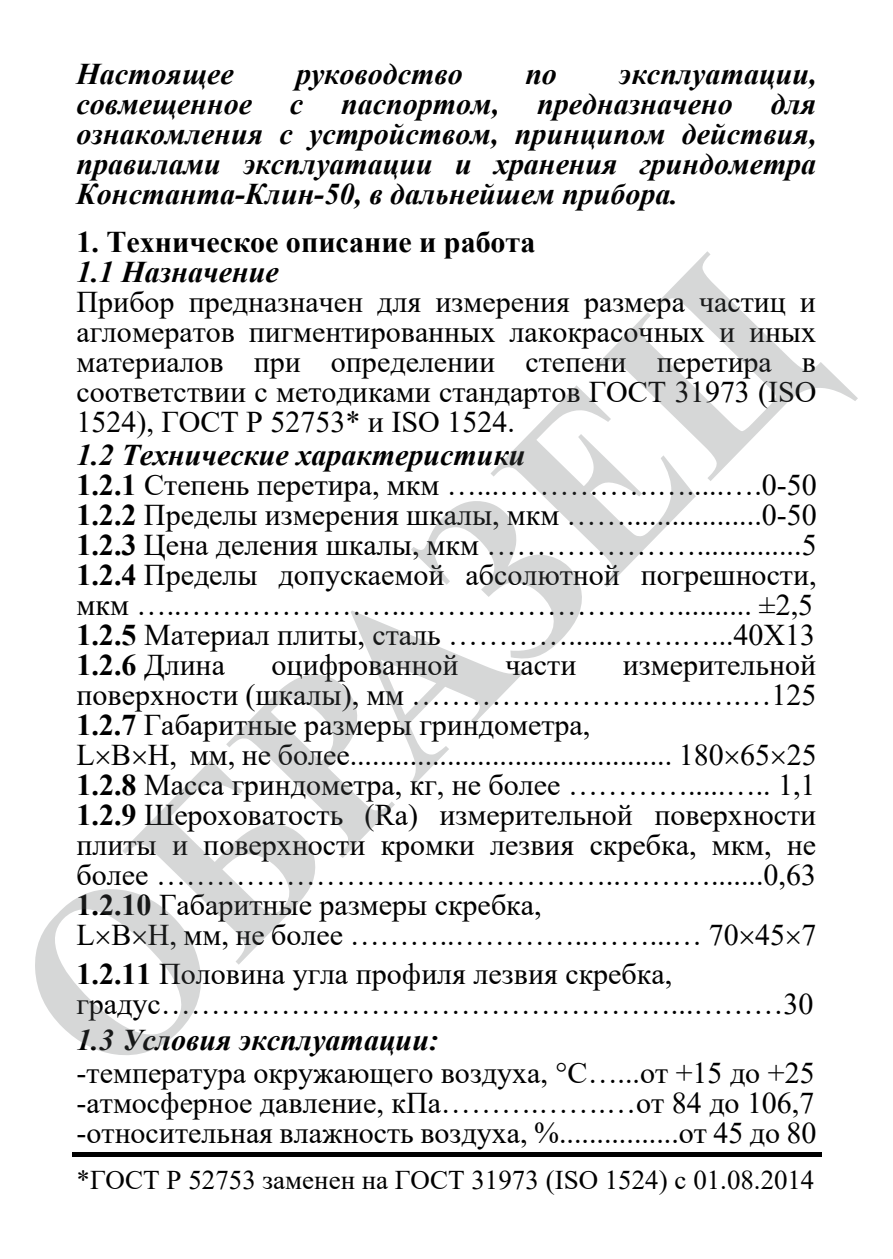
<style>
.page{position:relative;width:893px;height:1259px;background:#fff}
.page>*{position:absolute;margin:0;border:0;box-sizing:border-box;transform-origin:0 0}
.t1{font:30px/30px "Times New Roman";color:#000}
.t2{font:italic 700 30px/30px "Times New Roman";color:#000;text-align:justify}
.t3{font:27px "Times New Roman";color:#000}
.s1{font-weight:700}
.s2{font-weight:700;font-style:italic}
.s3{font-weight:700;font-style:italic;color:#fff}
.s4{font-weight:700;color:#fff}
</style>
<div class="page">
<hr style="left:72px;top:1152px;width:749px;height:4px;background:#000">
<svg style="left:594px;top:251px;width:264px;height:230px"></svg>
<svg style="left:35px;top:385px;width:661px;height:670px"></svg>
<p class="t2" style="left:76px;top:58px;width:159px">Настоящее</p>
<p class="t2" style="left:296px;top:58px;width:168px">руководство</p>
<p class="t2" style="left:525px;top:58px;width:33px">по</p>
<p class="t2" style="left:619px;top:58px;width:199px">эксплуатации,</p>
<p class="t2" style="left:76px;top:88px;width:177px">совмещенное</p>
<p class="t2" style="left:290px;top:88px;width:15px">с</p>
<p class="t2" style="left:341px;top:88px;width:160px">паспортом,</p>
<p class="t2" style="left:537px;top:88px;width:197px">предназначено</p>
<p class="t2" style="left:76px;top:88px;width:742px;text-indent:694px">для ознакомления с устройством, принципом действия, правилами эксплуатации и хранения гриндометра Константа-Клин-50, в дальнейшем прибора.</p>
<p class="t1" style="left:76px;top:226px;width:742px"><span class="s1">1. Техническое описание и работа<br></span><span class="s2">1.1</span><span class="s3">.</span><span class="s2">Назначение<br></span>Прибор предназначен для измерения размера частиц и агломератов пигментированных лакокрасочных и иных материалов при определении степени перетира в соответствии с методиками стандартов ГОСТ 31973 (ISO 1524), ГОСТ Р 52753* и ISO 1524.</p>
<p class="t1" style="left:76px;top:439px;width:742px"><span class="s2">1.2</span><span class="s3">.</span><span class="s2">Технические характеристики<br></span><span class="s1">1.2.1</span><span class="s4">.</span>Степень перетира, мкм …...…………….….....….0-50<br><span class="s1">1.2.2</span><span class="s4">.</span>Пределы измерения шкалы, мкм ……..................0-50<br><span class="s1">1.2.3</span><span class="s4">.</span>Цена деления шкалы, мкм …………………..............5<br><span class="s1">1.2.4</span><span class="s4">.</span>Пределы допускаемой абсолютной погрешности, мкм …..…………………..……………………….......... ±2,5<br><span class="s1">1.2.5</span><span class="s4">.</span>Материал плиты, сталь …………......…….…...40Х13<br><span class="s1">1.2.6</span><span class="s4">.</span>Длина</p>
<p class="t1" style="left:272px;top:649px;width:189px">оцифрованной</p>
<p class="t1" style="left:505px;top:649px;width:73px">части</p>
<p class="t1" style="left:76px;top:649px;width:742px;text-indent:547px">измерительной поверхности (шкалы), мм …………………….…..….…125<br><span class="s1">1.2.7</span><span class="s4">.</span>Габаритные размеры гриндометра,<br>L В Н, мм, не более........................................... 180 65 25<br><span class="s1">1.2.8</span><span class="s4">.</span>Масса гриндометра, кг, не более ………….....….. 1,1<br><span class="s1">1.2.9</span><span class="s4">.</span>Шероховатость (Ra) измерительной поверхности плиты и поверхности кромки лезвия скребка, мкм, не более ………………………………………..……….......0,63<br><span class="s1">1.2.10</span><span class="s4">.</span>Габаритные размеры скребка,<br>L B Н, мм, не более ………..…………..……...… 70 45 7</p>
<p class="t1" style="left:77px;top:958px;width:738px"><span class="s1">1.2.11</span><span class="s4">.</span>Половина угла профиля лезвия скребка, градус……………………………………………...………30</p>
<p class="t1" style="left:77px;top:1022px;width:740px;line-height:33px"><span class="s2">1.3</span><span class="s3">.</span><span class="s2">Условия эксплуатации:<br></span>-температура окружающего воздуха, °С…...от +15 до +25</p>
<p class="t1" style="left:76px;top:1087px;width:742px">-атмосферное давление, кПа……….…….…от 84 до 106,7 -относительная влажность воздуха, %................от 45 до 80</p>
<p class="t3" style="left:76px;top:1161px;width:739px">*ГОСТ Р 52753 заменен на ГОСТ 31973 (ISO 1524) с 01.08.2014</p>
</div>
